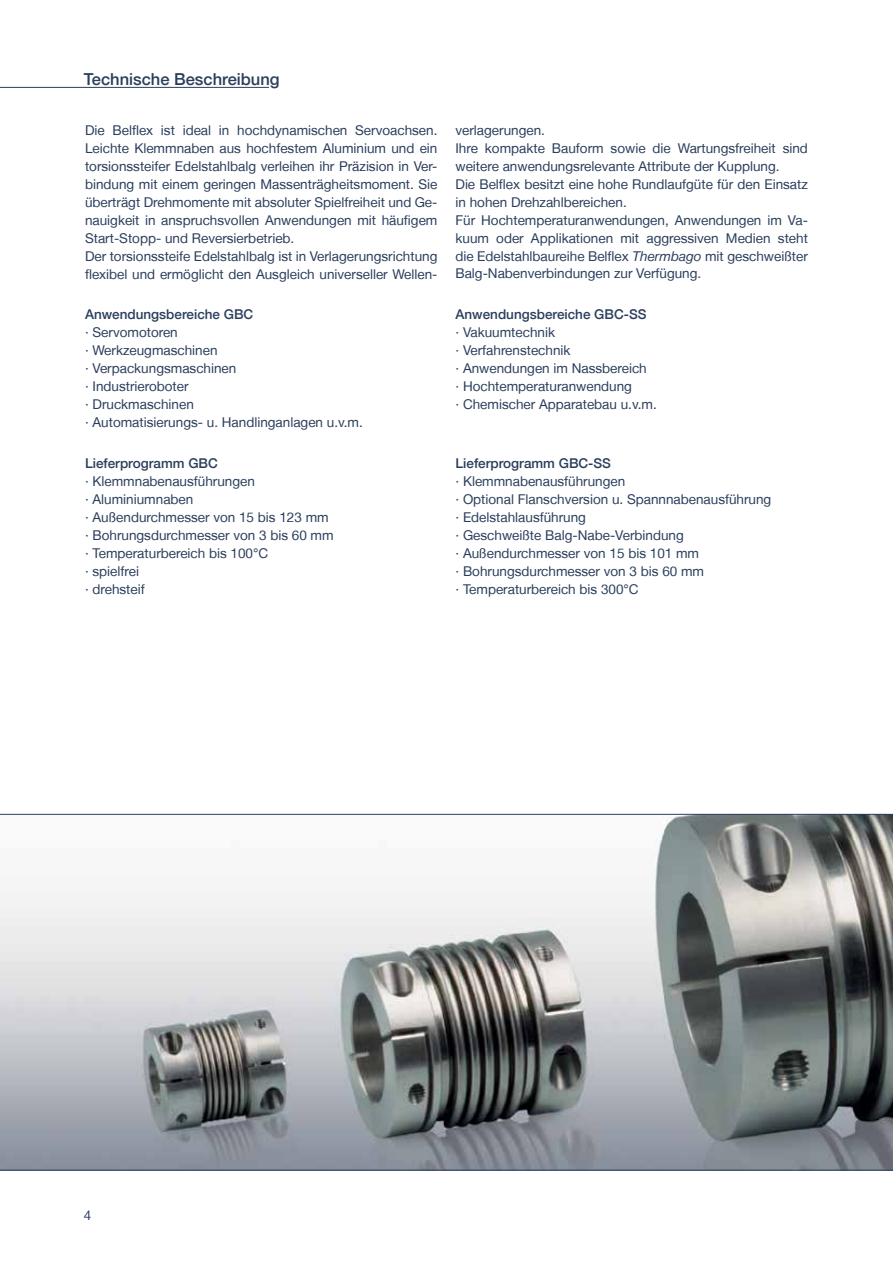
<style>
.page{position:relative;width:893px;height:1263px;background:#fff}
.page>*{position:absolute;margin:0;border:0;box-sizing:border-box;transform-origin:0 0}
.t1{font:500 16.5px "Helvetica Neue LT";color:#2a3e5c}
.t2{font:13.5px/18px "Helvetica Neue LT";color:#2a3e5c}
.t3{font:500 13.5px "Helvetica Neue LT";color:#2a3e5c}
.s1{font-style:italic}
</style>
<div class="page">
<svg style="left:0;top:814px;width:893px;height:356px"></svg>
<hr style="left:0;top:87px;width:278px;height:1px;background:#2a3e5c">
<hr style="left:269px;top:86px;width:12px;height:4px;background:#fff">
<p class="t1" style="left:84px;top:69px;width:197px">Technische Beschreibung</p>
<p class="t2" style="left:85px;top:121px;width:354px">Die Belflex ist ideal in hochdynamischen Servoachsen.<br>Leichte Klemmnaben aus hochfestem Aluminium und ein torsionssteifer Edelstahlbalg verleihen ihr Präzision in Ver&shy;bindung mit einem geringen Massenträgheitsmoment. Sie überträgt Drehmomente mit absoluter Spielfreiheit und Ge&shy;nauigkeit in anspruchsvollen Anwendungen mit häufigem Start-Stopp- und Reversierbetrieb.<br>Der torsionssteife Edelstahlbalg ist in Verlagerungsrichtung flexibel und ermöglicht den Ausgleich universeller Wellen-</p>
<p class="t2" style="left:455px;top:121px;width:354px">verlagerungen.<br>Ihre kompakte Bauform sowie die Wartungsfreiheit sind weitere anwendungsrelevante Attribute der Kupplung.<br>Die Belflex besitzt eine hohe Rundlaufgüte für den Einsatz in hohen Drehzahlbereichen.<br>Für Hochtemperaturanwendungen, Anwendungen im Va&shy;kuum oder Applikationen mit aggressiven Medien steht die Edelstahlbaureihe Belflex <span class="s1">Thermbago</span> mit geschweißter Balg-Nabenverbindungen zur Verfügung.</p>
<p class="t3" style="left:85px;top:306px;width:170px">Anwendungsbereiche GBC</p>
<p class="t2" style="left:85px;top:323px;width:279px">· Servomotoren<br>· Werkzeugmaschinen<br>· Verpackungsmaschinen<br>· Industrieroboter<br>· Druckmaschinen<br>· Automatisierungs- u. Handlinganlagen u.v.m.</p>
<p class="t3" style="left:85px;top:455px;width:134px">Lieferprogramm GBC</p>
<p class="t2" style="left:85px;top:471px;width:250px">· Klemmnabenausführungen<br>· Aluminiumnaben<br>· Außendurchmesser von 15 bis 123 mm · Bohrungsdurchmesser von 3 bis 60 mm · Temperaturbereich bis 100°C<br>· spielfrei<br>· drehsteif</p>
<p class="t3" style="left:455px;top:306px;width:193px">Anwendungsbereiche GBC-SS</p>
<p class="t2" style="left:455px;top:323px;width:203px">· Vakuumtechnik<br>· Verfahrenstechnik<br>· Anwendungen im Nassbereich<br>· Hochtemperaturanwendung<br>· Chemischer Apparatebau u.v.m.</p>
<p class="t3" style="left:455px;top:455px;width:157px">Lieferprogramm GBC-SS</p>
<p class="t2" style="left:455px;top:471px;width:317px">· Klemmnabenausführungen<br>· Optional Flanschversion u. Spannnabenausführung · Edelstahlausführung<br>· Geschweißte Balg-Nabe-Verbindung<br>· Außendurchmesser von 15 bis 101 mm<br>· Bohrungsdurchmesser von 3 bis 60 mm<br>· Temperaturbereich bis 300°C</p>
<p class="t2" style="left:84px;top:1206px;width:9px">4</p>
</div>
